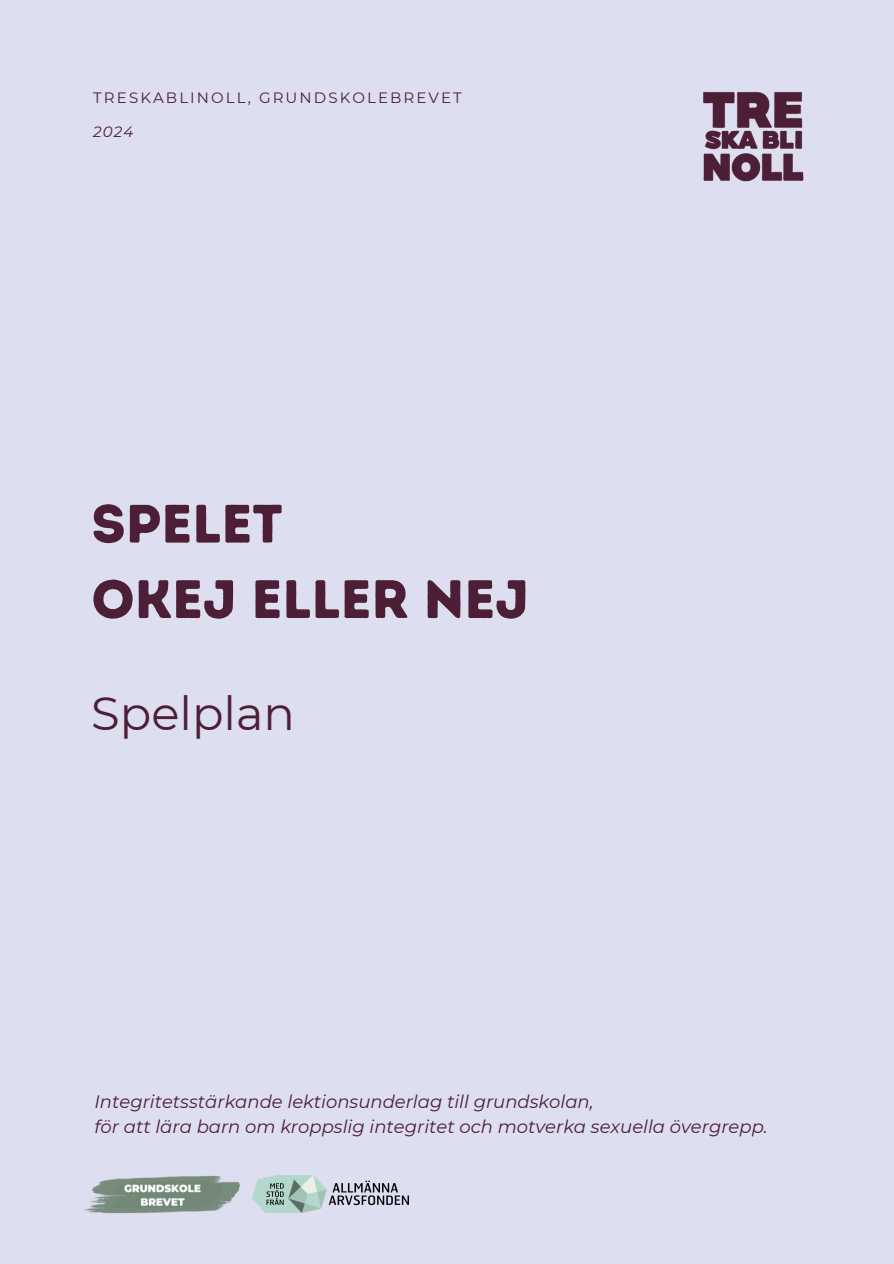
<style>
.page{position:relative;width:894px;height:1264px;background:#fff}
.page>*{position:absolute;margin:0;border:0;box-sizing:border-box;transform-origin:0 0}
.t1{font:54px/75.3px "Intro Rust Base";color:#4d1f36}
.t2{font:46.5px "Montserrat";color:#4d1f36}
.t3{font:italic 18px/24.8px "Montserrat";color:#4d1f36}
.t4{font:15px "Montserrat";letter-spacing:.14em;color:#4d1f36}
.t5{font:italic 15px "Montserrat";color:#4d1f36}
</style>
<div class="page">
<div style="left:0;top:0;width:893px;height:1263px;background:#dddef0"></div>
<img style="left:703px;top:91px;width:101px;height:91px">
<img style="left:84px;top:1175px;width:156px;height:39px">
<img style="left:252px;top:1175px;width:156px;height:37px">
<p class="t4" style="left:93px;top:88px;width:370px">TRESKABLINOLL, GRUNDSKOLEBREVET</p>
<h4 class="t5" style="left:93px;top:123px;width:42px">2024</h4>
<p class="t1" style="left:91px;top:486px;width:439px">SPELET<br>OKEJ ELLER NEJ</p>
<h1 class="t2" style="left:91px;top:685px;width:205px">Spelplan</h1>
<h2 class="t3" style="left:94px;top:1088px;width:674px">Integritetsstärkande lektionsunderlag till grundskolan,<br>för att lära barn om kroppslig integritet och motverka sexuella övergrepp.</h2>
</div>
